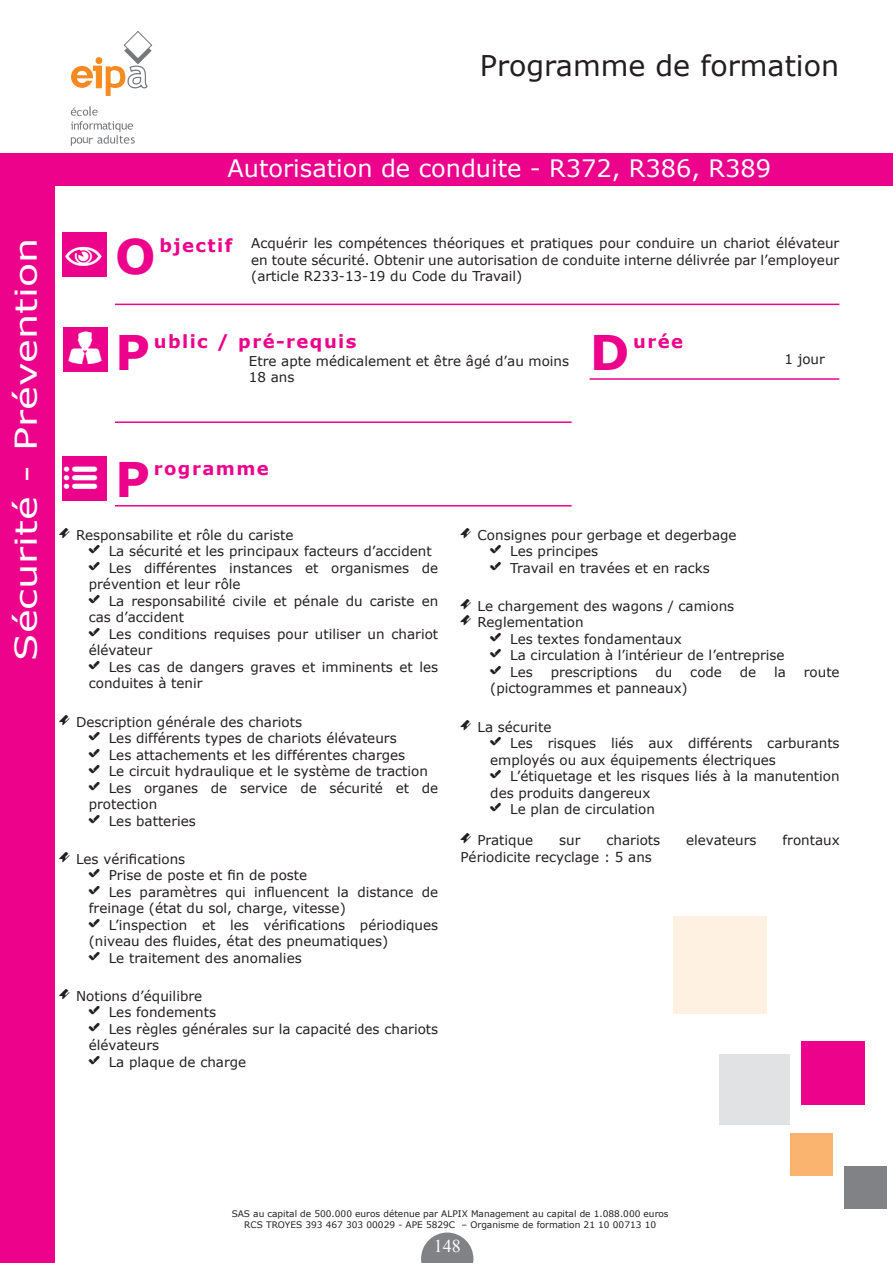
<style>
.page{position:relative;width:893px;height:1263px;background:#fff}
.page>*{position:absolute;margin:0;border:0;box-sizing:border-box;transform-origin:0 0}
.titreorange{font:700 47.7px "Verdana";color:#ed028c}
.textecourant{font:43.5px "Breezi Icon Set";color:#fff}
.t1{font:30px "Verdana";color:#fff;scale:1.33 1}
.t2{font:28.5px "Verdana";color:#231f20}
.Prog_titre{font:24px "Verdana";color:#fff}
.titreorange-2{font:700 18px "Verdana";letter-spacing:.08em;color:#ed028c}
.t3{font:18px "Times New Roman";color:#fff}
.Prog_corps{font:13.5px/16.5px "Verdana";color:#231f20}
.t4{font:11.4px "Verdana";color:#76787b}
.t5{font:10.95px "Verdana";color:#76787b}
.t6{font:10.65px "Verdana";color:#76787b}
.t7{font:9px/10.8px "Verdana";color:#231f20;text-align:center}
.s1{font-size:12.6px}
.s2{font-size:11.4px}
.s3{font-family:"Verdana";font-weight:700;font-size:47.7px;color:#ed028c}
.s4{font-family:"Breezi Icon Set"}
</style>
<div class="page">
<svg style="left:421px;top:1232px;width:52px;height:31px"></svg>
<svg style="left:71px;top:31px;width:81px;height:65px"></svg>
<svg style="left:71px;top:107px;width:64px;height:39px"></svg>
<div style="left:673px;top:916px;width:93px;height:97px;background:#fef1e2"></div>
<div style="left:720px;top:1054px;width:70px;height:70px;background:#e1e2e4"></div>
<div style="left:790px;top:1133px;width:43px;height:43px;background:#fbb470"></div>
<div style="left:844px;top:1166px;width:43px;height:42px;background:#808285"></div>
<div style="left:0;top:153px;width:893px;height:32px;background:#ed028c"></div>
<hr style="left:590px;top:378px;width:249px;height:2px;background:#ed028c">
<div style="left:62px;top:456px;width:44px;height:44px;background:#ed028c"></div>
<div style="left:62px;top:232px;width:44px;height:44px;background:#ed028c"></div>
<div style="left:63px;top:327px;width:44px;height:45px;background:#ed028c"></div>
<hr style="left:115px;top:304px;width:724px;height:1px;background:#ed028c">
<hr style="left:115px;top:505px;width:457px;height:1px;background:#ed028c">
<hr style="left:115px;top:421px;width:457px;height:2px;background:#ed028c">
<div style="left:0;top:153px;width:54px;height:1110px;background:#ed028c"></div>
<div style="left:801px;top:1041px;width:64px;height:64px;background:#ed028c"></div>
<p class="t6" style="left:76px;top:104px;width:17px">c <span class="s1">l</span></p>
<p class="t5" style="left:82px;top:132px;width:13px">u<span class="s2">r</span></p>
<p class="t4" style="left:116px;top:132px;width:5px">l</p>
<h3 class="t2" style="left:480px;top:46px;width:361px">Programme de formation</h3>
<p class="Prog_titre" style="left:228px;top:152px;width:545px">Autorisation de conduite - R372, R386, R389</p>
<p class="t1" style="left:5px;top:661px;width:319px;rotate:-90deg">Sécurité - Prévention</p>
<p class="titreorange" style="left:115px;top:222px;width:42px">O</p>
<p class="titreorange-2" style="left:159px;top:233px;width:74px">bjectif</p>
<p class="Prog_corps" style="left:251px;top:235px;width:590px;text-align:justify">Acquérir les compétences théoriques et pratiques pour conduire un chariot élévateur en toute sécurité. Obtenir une autorisation de conduite interne délivrée par l’employeur (article R233-13-19 du Code du Travail)</p>
<p class="textecourant" style="left:67px;top:329px;width:84px">u <span class="s3">P</span></p>
<p class="titreorange-2" style="left:154px;top:329px;width:204px">ublic / pré-requis</p>
<p class="Prog_corps" style="left:249px;top:353px;width:322px">Etre apte médicalement et être âgé d’au moins<br>18 ans</p>
<p class="titreorange" style="left:590px;top:319px;width:41px">D</p>
<p class="titreorange-2" style="left:633px;top:329px;width:51px">urée</p>
<p class="textecourant" style="left:62px;top:459px;width:39px">q</p>
<p class="titreorange" style="left:115px;top:445px;width:36px">P</p>
<p class="titreorange-2" style="left:154px;top:456px;width:116px">rogramme</p>
<p class="Prog_corps" style="left:784px;top:350px;width:42px">1 jour</p>
<p class="Prog_corps" style="left:59px;top:527px;width:236px"><span class="s4">I</span> Responsabilite et rôle du cariste</p>
<p class="Prog_corps" style="left:89px;top:543px;width:344px"><span class="s4">X</span> La sécurité et les principaux facteurs d’accident</p>
<p class="Prog_corps" style="left:89px;top:560px;width:351px"><span class="s4">X</span> Les différentes instances et organismes de prévention et leur rôle</p>
<p class="Prog_corps" style="left:89px;top:593px;width:351px"><span class="s4">X</span> La responsabilité civile et pénale du cariste en cas d’accident</p>
<p class="Prog_corps" style="left:89px;top:626px;width:351px"><span class="s4">X</span> Les conditions requises pour utiliser un chariot élévateur</p>
<p class="Prog_corps" style="left:89px;top:659px;width:351px"><span class="s4">X</span> Les cas de dangers graves et imminents et les conduites à tenir</p>
<p class="Prog_corps" style="left:59px;top:713px;width:245px"><span class="s4">I</span> Description générale des chariots</p>
<p class="Prog_corps" style="left:89px;top:730px;width:309px"><span class="s4">X</span> Les différents types de chariots élévateurs</p>
<p class="Prog_corps" style="left:89px;top:746px;width:318px"><span class="s4">X</span> Les attachements et les différentes charges</p>
<p class="Prog_corps" style="left:89px;top:763px;width:341px"><span class="s4">X</span> Le circuit hydraulique et le système de traction</p>
<p class="Prog_corps" style="left:89px;top:779px;width:351px"><span class="s4">X</span> Les organes de service de sécurité et de protection</p>
<p class="Prog_corps" style="left:89px;top:812px;width:109px"><span class="s4">X</span> Les batteries</p>
<p class="Prog_corps" style="left:59px;top:850px;width:128px"><span class="s4">I</span> Les vérifications</p>
<p class="Prog_corps" style="left:89px;top:867px;width:220px"><span class="s4">X</span> Prise de poste et fin de poste</p>
<p class="Prog_corps" style="left:89px;top:883px;width:351px"><span class="s4">X</span> Les paramètres qui influencent la distance de freinage (état du sol, charge, vitesse)</p>
<p class="Prog_corps" style="left:89px;top:916px;width:351px"><span class="s4">X</span> L’inspection et les vérifications périodiques (niveau des fluides, état des pneumatiques)</p>
<p class="Prog_corps" style="left:89px;top:949px;width:214px"><span class="s4">X</span> Le traitement des anomalies</p>
<p class="Prog_corps" style="left:59px;top:987px;width:145px"><span class="s4">I</span> Notions d’équilibre</p>
<p class="Prog_corps" style="left:89px;top:1004px;width:129px"><span class="s4">X</span> Les fondements</p>
<p class="Prog_corps" style="left:89px;top:1020px;width:351px"><span class="s4">X</span> Les règles générales sur la capacité des chariots élévateurs</p>
<p class="Prog_corps" style="left:89px;top:1053px;width:159px"><span class="s4">X</span> La plaque de charge</p>
<p class="Prog_corps" style="left:460px;top:527px;width:278px"><span class="s4">I</span> Consignes pour gerbage et degerbage</p>
<p class="Prog_corps" style="left:490px;top:543px;width:109px"><span class="s4">X</span> Les principes</p>
<p class="Prog_corps" style="left:490px;top:560px;width:221px"><span class="s4">X</span> Travail en travées et en racks</p>
<p class="Prog_corps" style="left:460px;top:598px;width:275px"><span class="s4">I</span> Le chargement des wagons / camions</p>
<p class="Prog_corps" style="left:460px;top:614px;width:125px"><span class="s4">I</span> Reglementation</p>
<p class="Prog_corps" style="left:490px;top:631px;width:193px"><span class="s4">X</span> Les textes fondamentaux</p>
<p class="Prog_corps" style="left:490px;top:647px;width:296px"><span class="s4">X</span> La circulation à l’intérieur de l’entreprise</p>
<p class="Prog_corps" style="left:490px;top:664px;width:44px"><span class="s4">X</span> Les</p>
<p class="Prog_corps" style="left:551px;top:664px;width:88px">prescriptions</p>
<p class="Prog_corps" style="left:655px;top:664px;width:18px">du</p>
<p class="Prog_corps" style="left:690px;top:664px;width:33px">code</p>
<p class="Prog_corps" style="left:740px;top:664px;width:18px">de</p>
<p class="Prog_corps" style="left:774px;top:664px;width:13px">la</p>
<p class="Prog_corps" style="left:804px;top:664px;width:37px">route</p>
<p class="Prog_corps" style="left:490px;top:680px;width:199px">(pictogrammes et panneaux)</p>
<p class="Prog_corps" style="left:460px;top:718px;width:92px"><span class="s4">I</span> La sécurite</p>
<p class="Prog_corps" style="left:490px;top:735px;width:351px"><span class="s4">X</span> Les risques liés aux différents carburants employés ou aux équipements électriques</p>
<p class="Prog_corps" style="left:490px;top:768px;width:351px"><span class="s4">X</span> L’étiquetage et les risques liés à la manutention des produits dangereux</p>
<p class="Prog_corps" style="left:490px;top:801px;width:166px"><span class="s4">X</span> Le plan de circulation</p>
<p class="Prog_corps" style="left:460px;top:832px;width:74px"><span class="s4">I</span> Pratique</p>
<p class="Prog_corps" style="left:559px;top:832px;width:23px">sur</p>
<p class="Prog_corps" style="left:606px;top:832px;width:55px">chariots</p>
<p class="Prog_corps" style="left:686px;top:832px;width:72px">elevateurs</p>
<p class="Prog_corps" style="left:782px;top:832px;width:59px">frontaux</p>
<p class="Prog_corps" style="left:460px;top:848px;width:193px">Périodicite recyclage : 5 ans</p>
<p class="t7" style="left:232px;top:1208px;width:438px">SAS au capital de 500.000 euros détenue par ALPIX Management au capital de 1.088.000 euros<br>RCS TROYES 393 467 303 00029 - APE 5829C – Organisme de formation 21 10 00713 10</p>
<h3 class="t3" style="left:434px;top:1233px;width:28px">148</h3>
</div>
